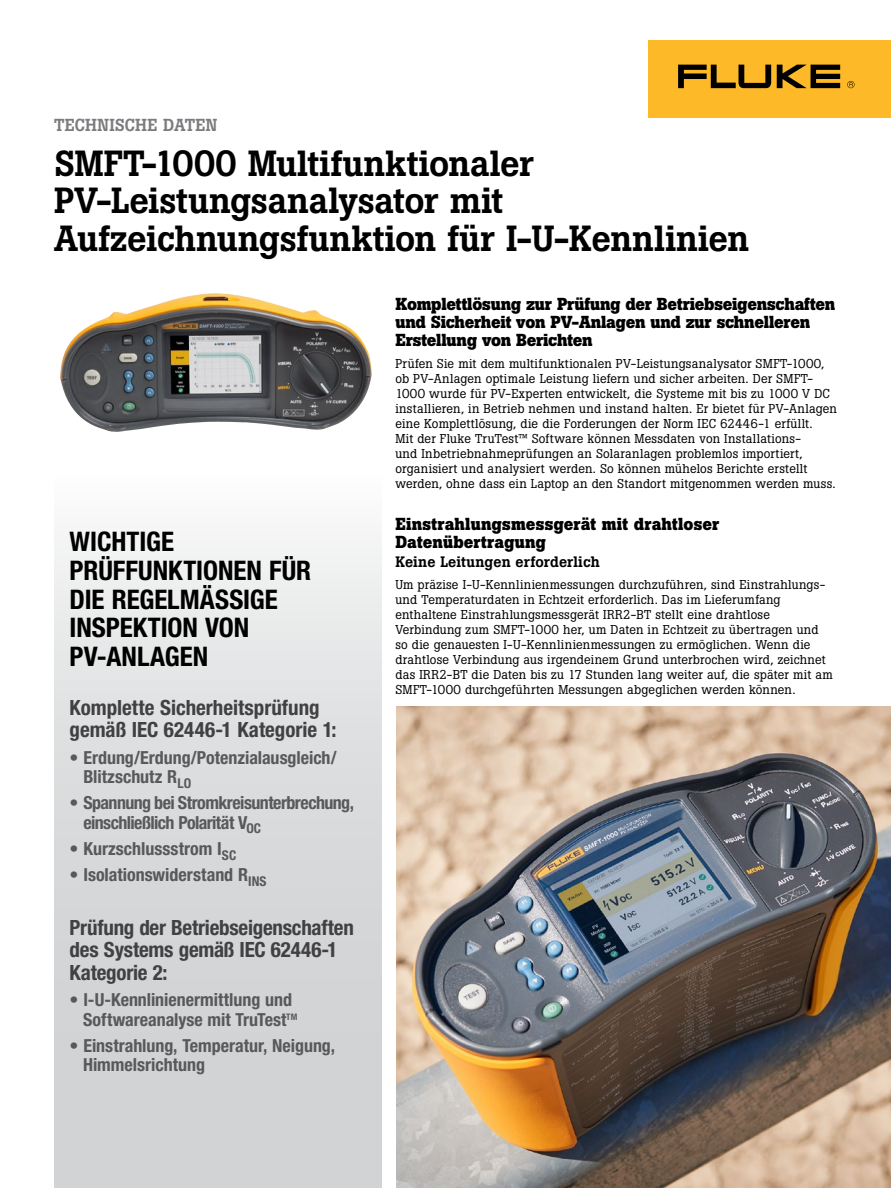
<style>
.page{position:relative;width:891px;height:1188px;background:#fff}
.page>*{position:absolute;margin:0;border:0;box-sizing:border-box;transform-origin:0 0}
.t1{font:500 36px/37.5px "Boton Pro";letter-spacing:-.005em;color:#000}
.t2{font:700 condensed 27px/28.5px "Helvetica Neue LT Pro";color:#000}
.t3{font:700 condensed 21px/22.5px "Helvetica Neue LT Pro";letter-spacing:-.005em;color:#414042}
.t4{font:700 condensed 18px/19.5px "Helvetica Neue LT Pro";letter-spacing:-.005em;color:#58595b}
.t5{font:700 condensed 18px/19.5px "Helvetica Neue LT Pro";letter-spacing:-.03em;color:#58595b}
.t6{font:700 17.25px/18px "Boton Pro";letter-spacing:-.005em;color:#000}
.t7{font:500 17.25px "Boton Pro";letter-spacing:.005em;color:#7b7c7f}
.t8{font:500 15px "Boton Pro";letter-spacing:.005em;color:#000}
.t9{font:12.75px/15px "Boton Pro";letter-spacing:.015em;color:#000}
</style>
<div class="page">
<div style="left:54px;top:475px;width:328px;height:713px;background:linear-gradient(to bottom,#f3f3f3,#c8cacc)"></div>
<div style="left:648px;top:40px;width:243px;height:78px;background:#fdb927"></div>
<svg style="left:777px;top:65px;width:63px;height:23px"></svg>
<svg style="left:678px;top:65px;width:93px;height:23px"></svg>
<svg style="left:847px;top:81px;width:8px;height:7px"></svg>
<img style="left:60px;top:293px;width:312px;height:139px">
<img style="left:396px;top:706px;width:495px;height:482px">
<h3 class="t7" style="left:54px;top:114px;width:165px">TECHNISCHE DATEN</h3>
<h1 class="t1" style="left:54px;top:145px;width:697px">SMFT-1000 Multifunktionaler<br>PV-Leistungsanalysator mit<br>Aufzeichnungsfunktion für I-U-Kennlinien</h1>
<h2 class="t2" style="left:70px;top:527px;width:243px">WICHTIGE<br>PRÜFFUNKTIONEN FÜR<br>DIE REGELMÄSSIGE<br>INSPEKTION VON<br>PV-ANLAGEN</h2>
<h3 class="t3" style="left:70px;top:696px;width:268px">Komplette Sicherheitsprüfung gemäß IEC 62446-1 Kategorie 1:</h3>
<h3 class="t4" style="left:83px;top:747px;width:255px;text-indent:-14px">• Erdung/Erdung/Potenzialausgleich/<br>Blitzschutz R<sub>LO</sub></h3>
<h3 class="t5" style="left:83px;top:793px;width:272px;text-indent:-14px">• Spannung bei Stromkreisunterbrechung, einschließlich Polarität V<sub>OC</sub></h3>
<h3 class="t4" style="left:70px;top:839px;width:168px">• Kurzschlussstrom I<sub>SC</sub></h3>
<h3 class="t4" style="left:70px;top:865px;width:198px">• Isolationswiderstand R<sub>INS</sub></h3>
<h3 class="t3" style="left:70px;top:916px;width:286px">Prüfung der Betriebseigenschaften des Systems gemäß IEC 62446-1<br>Kategorie 2:</h3>
<h3 class="t4" style="left:83px;top:990px;width:216px;text-indent:-14px">• I-U-Kennlinienermittlung und<br>Softwareanalyse mit TruTest<sup>TM</sup></h3>
<h3 class="t4" style="left:83px;top:1035px;width:254px;text-indent:-14px">• Einstrahlung, Temperatur, Neigung,<br>Himmelsrichtung</h3>
<h3 class="t6" style="left:395px;top:295px;width:441px">Komplettlösung zur Prüfung der Betriebseigenschaften und Sicherheit von PV-Anlagen und zur schnelleren<br>Erstellung von Berichten</h3>
<p class="t9" style="left:395px;top:356px;width:443px">Prüfen Sie mit dem multifunktionalen PV-Leistungsanalysator SMFT-1000, ob PV-Anlagen optimale Leistung liefern und sicher arbeiten. Der SMFT-1000 wurde für PV-Experten entwickelt, die Systeme mit bis zu 1000 V DC installieren, in Betrieb nehmen und instand halten. Er bietet für PV-Anlagen eine Komplettlösung, die die Forderungen der Norm IEC 62446-1 erfüllt.<br>Mit der Fluke TruTest™ Software können Messdaten von Installations-<br>und Inbetriebnahmeprüfungen an Solaranlagen problemlos importiert, organisiert und analysiert werden. So können mühelos Berichte erstellt werden, ohne dass ein Laptop an den Standort mitgenommen werden muss.</p>
<h3 class="t6" style="left:395px;top:515px;width:326px">Einstrahlungsmessgerät mit drahtloser<br>Datenübertragung</h3>
<p class="t8" style="left:395px;top:552px;width:206px">Keine Leitungen erforderlich</p>
<p class="t9" style="left:395px;top:577px;width:439px">Um präzise I-U-Kennlinienmessungen durchzuführen, sind Einstrahlungs&shy;und Temperaturdaten in Echtzeit erforderlich. Das im Lieferumfang enthaltene Einstrahlungsmessgerät IRR2-BT stellt eine drahtlose Verbindung zum SMFT-1000 her, um Daten in Echtzeit zu übertragen und so die genauesten I-U-Kennlinienmessungen zu ermöglichen. Wenn die drahtlose Verbindung aus irgendeinem Grund unterbrochen wird, zeichnet das IRR2-BT die Daten bis zu 17 Stunden lang weiter auf, die später mit am SMFT-1000 durchgeführten Messungen abgeglichen werden können.</p>
</div>
